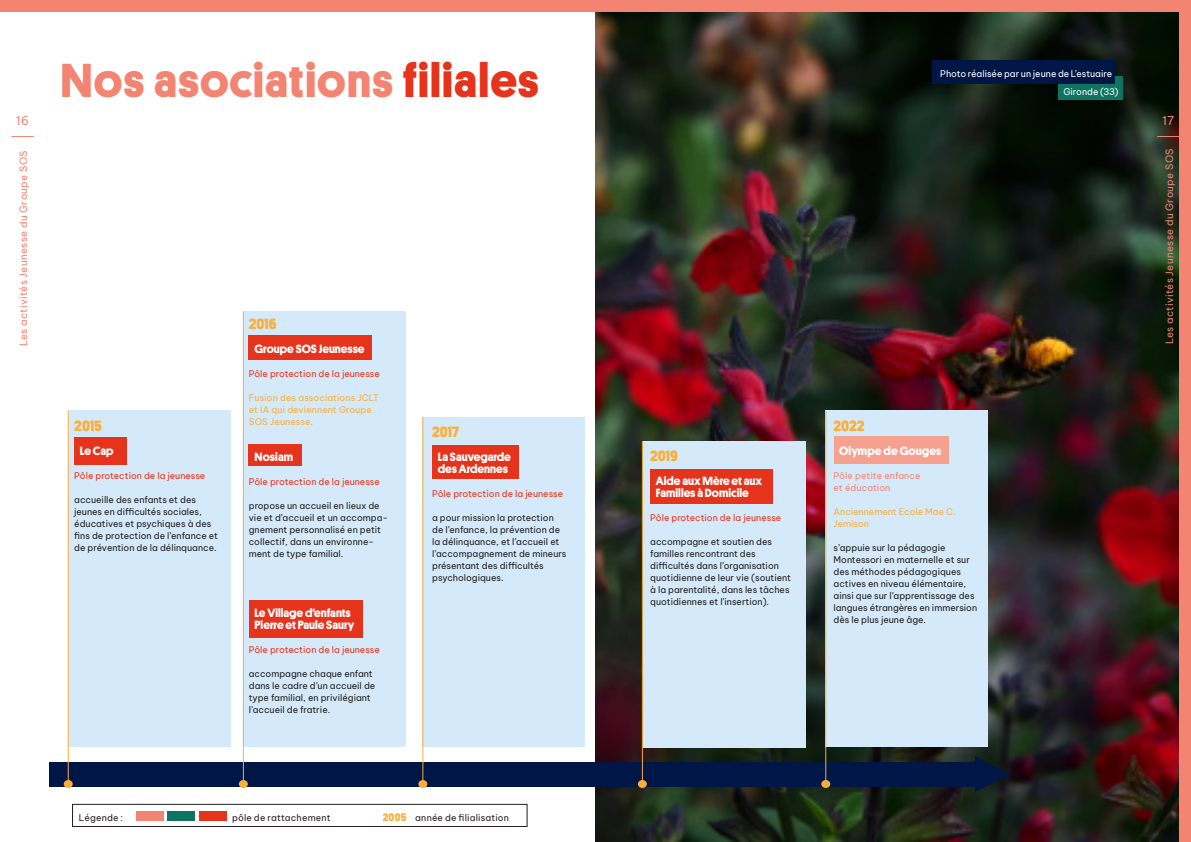
<style>
.page{position:relative;width:1191px;height:842px;background:#fff}
.page>*{position:absolute;margin:0;border:0;box-sizing:border-box;transform-origin:0 0}
.Titre_-_Rubrique{font:700 48px "Platform";letter-spacing:.025em;color:#f48472}
.sous-titre{font:700 15px "Platform";color:#fbae39}
.sous-titre-2{font:700 12px/12px "Platform";color:#fff}
.texte_courant{font:700 12px "Platform";color:#fff}
.pagination_2{font:12px "Be Vietnam Pro";color:#f48472}
.sous-titre-3{font:700 11px "Platform";color:#fbae39}
.pagination_2-2{font:10px "Be Vietnam Pro";letter-spacing:.03em;color:#f48472}
.sous-titre-4{font:9px/12px "Be Vietnam Pro";color:#231f20}
.texte_courant-2{font:9px "Be Vietnam Pro";color:#231f20}
.texte_courant-3{font:9px "Be Vietnam Pro";color:#e6331c}
.sous-titre-5{font:9px "Be Vietnam Pro";color:#fff}
.texte_courant-4{font:9px/12px "Be Vietnam Pro";letter-spacing:.01em;color:#fbae39}
.sous-titre-6{font:9px "Be Vietnam Pro";letter-spacing:.02em;color:#231f20}
.sous-titre-7{font:9px/12px "Be Vietnam Pro";color:#fbae39}
.sous-titre-8{font:9px "Be Vietnam Pro";letter-spacing:.01em;color:#f48472}
.sous-titre-9{font:9px "Be Vietnam Pro";color:#e6331c}
.s1{color:#e6331c}
</style>
<div class="page">
<img style="left:595px;top:11px;width:584px;height:831px">
<div style="left:1058px;top:76px;width:65px;height:23px;background:#0d7462"></div>
<div style="left:932px;top:60px;width:183px;height:24px;background:#001646"></div>
<div style="left:1179px;top:0;width:12px;height:842px;background:#f48472"></div>
<div style="left:0;top:0;width:1191px;height:11px;background:#f48472"></div>
<svg style="left:1157px;top:136px;width:22px;height:1px"></svg>
<svg style="left:12px;top:136px;width:22px;height:1px"></svg>
<div style="left:243px;top:312px;width:163px;height:435px;background:#d4eafa"></div>
<div style="left:68px;top:411px;width:163px;height:336px;background:#d4eafa"></div>
<div style="left:249px;top:600px;width:114px;height:38px;background:#e6331c"></div>
<div style="left:422px;top:417px;width:163px;height:330px;background:#d4eafa"></div>
<div style="left:643px;top:441px;width:162px;height:306px;background:#d4eafa"></div>
<div style="left:825px;top:411px;width:163px;height:336px;background:#d4eafa"></div>
<div style="left:248px;top:336px;width:124px;height:24px;background:#e6331c"></div>
<div style="left:248px;top:444px;width:54px;height:22px;background:#e6331c"></div>
<div style="left:650px;top:469px;width:122px;height:35px;background:#e6331c"></div>
<div style="left:432px;top:446px;width:87px;height:33px;background:#e6331c"></div>
<div style="left:49px;top:762px;width:935px;height:24px;background:#001646"></div>
<svg style="left:974px;top:756px;width:36px;height:36px"></svg>
<div style="left:239px;top:780px;width:9px;height:8px;background:#fbae39;border-radius:50%"></div>
<hr style="left:243px;top:312px;width:1px;height:471px;background:#fbae39">
<div style="left:418px;top:780px;width:9px;height:8px;background:#fbae39;border-radius:50%"></div>
<hr style="left:422px;top:417px;width:1px;height:366px;background:#fbae39">
<div style="left:638px;top:780px;width:9px;height:8px;background:#fbae39;border-radius:50%"></div>
<hr style="left:642px;top:441px;width:1px;height:342px;background:#fbae39">
<hr style="left:825px;top:411px;width:1px;height:376px;background:#fbae39">
<div style="left:821px;top:780px;width:9px;height:8px;background:#fbae39;border-radius:50%"></div>
<div style="left:74px;top:438px;width:53px;height:27px;background:#e6331c"></div>
<div style="left:72px;top:804px;width:455px;height:23px;border:1px solid #231f20"></div>
<div style="left:136px;top:811px;width:27px;height:9px;background:#f48472"></div>
<div style="left:168px;top:811px;width:27px;height:9px;background:#0d7462"></div>
<div style="left:200px;top:811px;width:27px;height:9px;background:#e6331c"></div>
<div style="left:64px;top:780px;width:9px;height:8px;background:#fbae39;border-radius:50%"></div>
<hr style="left:68px;top:411px;width:1px;height:372px;background:#fbae39">
<div style="left:834px;top:436px;width:114px;height:27px;background:#f6a08f"></div>
<p class="pagination_2" style="left:16px;top:110px;width:14px">16</p>
<p class="pagination_2-2" style="left:15px;top:346px;width:197px;rotate:-90deg">Les activités Jeunesse du Groupe SOS</p>
<p class="Titre_-_Rubrique" style="left:60px;top:45px;width:480px">Nos asociations <span class="s1">filiales</span></p>
<p class="sous-titre" style="left:74px;top:414px;width:29px">2015</p>
<p class="sous-titre-2" style="left:80px;top:444px;width:35px">Le Cap</p>
<p class="texte_courant-3" style="left:74px;top:468px;width:132px">Pôle protection de la jeunesse</p>
<p class="texte_courant-2" style="left:74px;top:492px;width:123px">accueille des enfants et des</p>
<p class="texte_courant-2" style="left:74px;top:504px;width:129px">jeunes en difficultés sociales,</p>
<p class="texte_courant-2" style="left:74px;top:516px;width:139px">éducatives et psychiques à des</p>
<p class="texte_courant-2" style="left:74px;top:528px;width:145px">fins de protection de l’enfance et</p>
<p class="texte_courant-2" style="left:74px;top:540px;width:142px">de prévention de la délinquance.</p>
<p class="sous-titre" style="left:249px;top:312px;width:29px">2016</p>
<p class="texte_courant" style="left:254px;top:340px;width:112px">Groupe SOS Jeunesse</p>
<p class="texte_courant-3" style="left:249px;top:366px;width:132px">Pôle protection de la jeunesse</p>
<p class="texte_courant-4" style="left:249px;top:390px;width:132px">Fusion des associations JCLT et IA qui deviennent Groupe<br>SOS Jeunesse.</p>
<p class="sous-titre-2" style="left:254px;top:450px;width:40px">Nosiam</p>
<p class="texte_courant-3" style="left:249px;top:474px;width:132px">Pôle protection de la jeunesse</p>
<p class="sous-titre-4" style="left:249px;top:498px;width:141px">propose un accueil en lieux de vie et d’accueil et un accompa&shy;gnement personnalisé en petit collectif, dans un environne&shy;ment de type familial.</p>
<p class="sous-titre-2" style="left:254px;top:606px;width:101px">Le Village d’enfants<br>Pierre et Paule Saury</p>
<p class="sous-titre-9" style="left:249px;top:642px;width:132px">Pôle protection de la jeunesse</p>
<p class="sous-titre-4" style="left:249px;top:666px;width:125px">accompagne chaque enfant</p>
<p class="sous-titre-4" style="left:249px;top:678px;width:128px">dans le cadre d’un accueil de</p>
<p class="sous-titre-4" style="left:249px;top:690px;width:123px">type familial, en privilégiant</p>
<p class="sous-titre-4" style="left:249px;top:702px;width:82px">l’accueil de fratrie.</p>
<p class="sous-titre" style="left:432px;top:420px;width:29px">2017</p>
<p class="sous-titre-2" style="left:438px;top:450px;width:75px">La Sauvegarde</p>
<p class="sous-titre-2" style="left:438px;top:462px;width:72px">des Ardennes</p>
<p class="texte_courant-3" style="left:432px;top:486px;width:132px">Pôle protection de la jeunesse</p>
<p class="sous-titre-4" style="left:432px;top:510px;width:123px">a pour mission la protection</p>
<p class="sous-titre-4" style="left:432px;top:522px;width:130px">de l’enfance, la prévention de</p>
<p class="sous-titre-4" style="left:432px;top:534px;width:129px">la délinquance, et l’accueil et</p>
<p class="sous-titre-4" style="left:432px;top:546px;width:136px">l’accompagnement de mineurs</p>
<p class="sous-titre-4" style="left:432px;top:558px;width:113px">présentant des difficultés</p>
<p class="sous-titre-4" style="left:432px;top:570px;width:73px">psychologiques.</p>
<p class="sous-titre-6" style="left:79px;top:810px;width:46px">Légende :</p>
<p class="sous-titre-6" style="left:232px;top:810px;width:100px">pôle de rattachement</p>
<p class="sous-titre-3" style="left:383px;top:809px;width:25px">2005</p>
<p class="sous-titre-6" style="left:415px;top:810px;width:95px">année de filialisation</p>
<p class="sous-titre" style="left:650px;top:444px;width:29px">2019</p>
<p class="sous-titre-2" style="left:656px;top:474px;width:108px">Aide aux Mère et aux<br>Familles à Domicile</p>
<p class="texte_courant-3" style="left:650px;top:510px;width:132px">Pôle protection de la jeunesse</p>
<p class="sous-titre-4" style="left:650px;top:534px;width:123px">accompagne et soutien des</p>
<p class="sous-titre-4" style="left:650px;top:546px;width:142px">familles rencontrant des difficultés dans l’organisation quotidienne de leur vie (soutient à la parentalité, dans les tâches quotidiennes et l’insertion).</p>
<p class="sous-titre-5" style="left:940px;top:66px;width:173px">Photo réalisée par un jeune de L’estuaire</p>
<p class="sous-titre-5" style="left:1063px;top:84px;width:57px">Gironde (33)</p>
<p class="sous-titre-5" style="left:1042px;top:72px;width:56px">Fekler Potier</p>
<p class="sous-titre-5" style="left:1061px;top:90px;width:63px">Réunion (974)</p>
<p class="sous-titre" style="left:833px;top:414px;width:33px">2022</p>
<p class="sous-titre-2" style="left:839px;top:444px;width:104px">Olympe de Gouges</p>
<p class="sous-titre-8" style="left:833px;top:468px;width:88px">Pôle petite enfance</p>
<p class="sous-titre-8" style="left:833px;top:480px;width:58px">et éducation</p>
<p class="sous-titre-7" style="left:833px;top:504px;width:122px">Anciennement Ecole Mae C.<br>Jemison</p>
<p class="sous-titre-4" style="left:833px;top:540px;width:145px">s’appuie sur la pédagogie<br>Montessori en maternelle et sur des méthodes pédagogiques actives en niveau élémentaire, ainsi que sur l’apprentissage des langues étrangères en immersion dès le plus jeune âge.</p>
<p class="pagination_2" style="left:1162px;top:110px;width:13px">17</p>
<p class="pagination_2-2" style="left:1161px;top:344px;width:197px;rotate:-90deg">Les activités Jeunesse du Groupe SOS</p>
</div>
